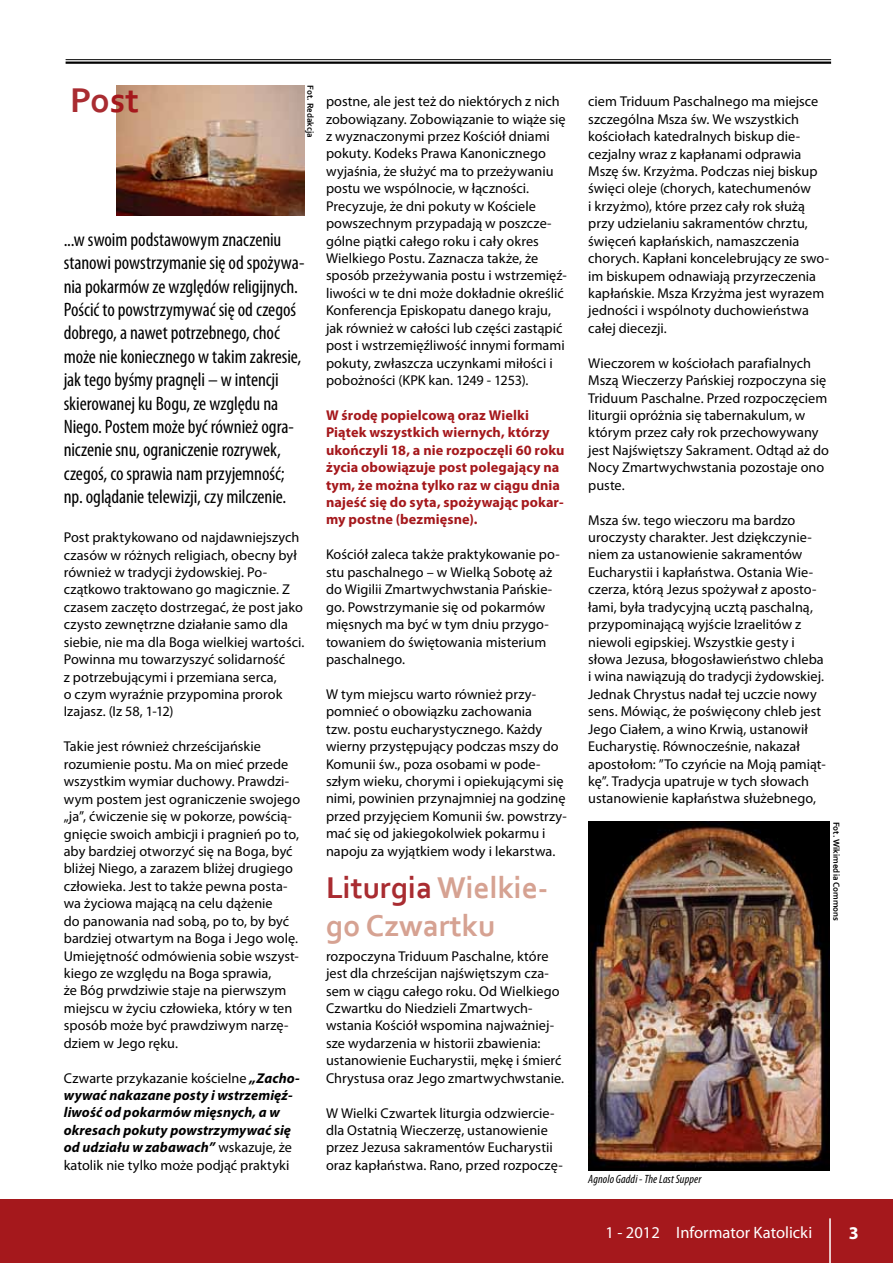
<style>
.page{position:relative;width:893px;height:1263px;background:#fff}
.page>*{position:absolute;margin:0;border:0;box-sizing:border-box;transform-origin:0 0}
.t1{font:700 36px "Corbel";color:#a92c31}
.t2{font:700 31.5px/37.8px "Corbel";color:#d6a292}
.t3{font:condensed 19.5px/23.4px "Myriad Pro";letter-spacing:-.005em;color:#000}
.t4{font:700 18px "Myriad Pro";color:#fff}
.t5{font:16.5px "Myriad Pro";color:#fff}
.t6{font:14.25px/17.4px "Myriad Pro";letter-spacing:.005em;color:#000}
.t7{font:700 14.25px/17.4px "Myriad Pro";letter-spacing:.005em;color:#a5181c}
.t8{font:italic 700 14.25px/17.4px "Myriad Pro";letter-spacing:.01em;color:#000}
.t9{font:italic condensed 12px "Myriad Pro";letter-spacing:.01em;color:#000}
.t10{font:700 9px "Corbel";color:#000}
.s1{color:#a5181c}
.s2{font-weight:400;font-style:normal}
.s3{color:#a92c31}
</style>
<div class="page">
<div style="left:0;top:1199px;width:893px;height:64px;background:#a5181c"></div>
<img style="left:116px;top:85px;width:189px;height:131px">
<img style="left:588px;top:822px;width:241px;height:348px">
<hr style="left:829px;top:1218px;width:2px;height:45px;background:#fff">
<hr style="left:66px;top:59px;width:765px;height:1px;background:#000">
<hr style="left:66px;top:62px;width:765px;height:2px;background:#000">
<h1 class="t1" style="left:70px;top:78px;width:70px">Po<span class="s1">st</span></h1>
<p class="t10" style="left:316px;top:85px;width:54px;rotate:90deg">Fot. Redakcja</p>
<p class="t3" style="left:64px;top:227px;width:242px">...w swoim podstawowym znaczeniu stanowi powstrzymanie się od spożywa&shy;nia pokarmów ze względów religijnych.<br>Pościć to powstrzymywać się od czegoś dobrego, a nawet potrzebnego, choć może nie koniecznego w takim zakresie, jak tego byśmy pragnęli – w intencji skierowanej ku Bogu, ze względu na Niego. Postem może być również ogra&shy;niczenie snu, ograniczenie rozrywek, czegoś, co sprawia nam przyjemność; np. oglądanie telewizji, czy milczenie.</p>
<p class="t6" style="left:64px;top:528px;width:242px">Post praktykowano od najdawniejszych czasów w różnych religiach, obecny był również w tradycji żydowskiej. Po&shy;czątkowo traktowano go magicznie. Z czasem zaczęto dostrzegać, że post jako czysto zewnętrzne działanie samo dla siebie, nie ma dla Boga wielkiej wartości.<br>Powinna mu towarzyszyć solidarność<br>z potrzebującymi i przemiana serca,<br>o czym wyraźnie przypomina prorok Izajasz. (Iz 58, 1-12)</p>
<p class="t6" style="left:64px;top:738px;width:238px">Takie jest również chrześcijańskie rozumienie postu. Ma on mieć przede wszystkim wymiar duchowy. Prawdzi&shy;wym postem jest ograniczenie swojego „ja”, ćwiczenie się w pokorze, powścią&shy;gnięcie swoich ambicji i pragnień po to, aby bardziej otworzyć się na Boga, być bliżej Niego, a zarazem bliżej drugiego człowieka. Jest to także pewna posta&shy;wa życiowa mającą na celu dążenie<br>do panowania nad sobą, po to, by być bardziej otwartym na Boga i Jego wolę.<br>Umiejętność odmówienia sobie wszyst&shy;kiego ze względu na Boga sprawia,<br>że Bóg prwdziwie staje na pierwszym miejscu w życiu człowieka, który w ten sposób może być prawdziwym narzę&shy;dziem w Jego ręku.</p>
<p class="t8" style="left:64px;top:1068px;width:238px"><span class="s2">Czwarte przykazanie kościelne</span> „Zacho&shy;wywać nakazane posty i wstrzemięź&shy;liwość od pokarmów mięsnych, a w okresach pokuty powstrzymywać się od udziału w zabawach” <span class="s2">wskazuje, że katolik nie tylko może podjąć praktyki</span></p>
<p class="t6" style="left:326px;top:92px;width:242px">postne, ale jest też do niektórych z nich zobowiązany. Zobowiązanie to wiąże się z wyznaczonymi przez Kościół dniami pokuty. Kodeks Prawa Kanonicznego wyjaśnia, że służyć ma to przeżywaniu postu we wspólnocie, w łączności.<br>Precyzuje, że dni pokuty w Kościele powszechnym przypadają w poszcze&shy;gólne piątki całego roku i cały okres Wielkiego Postu. Zaznacza także, że sposób przeżywania postu i wstrzemięź&shy;liwości w te dni może dokładnie określić Konferencja Episkopatu danego kraju, jak również w całości lub części zastąpić post i wstrzemięźliwość innymi formami pokuty, zwłaszcza uczynkami miłości i pobożności (KPK kan. 1249 - 1253).</p>
<p class="t7" style="left:326px;top:406px;width:240px">W środę popielcową oraz Wielki Piątek wszystkich wiernych, którzy ukończyli 18, a nie rozpoczęli 60 roku życia obowiązuje post polegający na tym, że można tylko raz w ciągu dnia najeść się do syta, spożywając pokar&shy;my postne (bezmięsne).</p>
<p class="t6" style="left:326px;top:546px;width:235px">Kościół zaleca także praktykowanie po&shy;stu paschalnego – w Wielką Sobotę aż do Wigilii Zmartwychwstania Pańskie&shy;go. Powstrzymanie się od pokarmów mięsnych ma być w tym dniu przygo&shy;towaniem do świętowania misterium paschalnego.</p>
<p class="t6" style="left:326px;top:685px;width:242px">W tym miejscu warto również przy&shy;pomnieć o obowiązku zachowania<br>tzw. postu eucharystycznego. Każdy wierny przystępujący podczas mszy do Komunii św., poza osobami w pode&shy;szłym wieku, chorymi i opiekującymi się nimi, powinien przynajmniej na godzinę przed przyjęciem Komunii św. powstrzy&shy;mać się od jakiegokolwiek pokarmu i napoju za wyjątkiem wody i lekarstwa.</p>
<h2 class="t2" style="left:326px;top:868px;width:224px"><span class="s3">Liturgia</span> Wielkie&shy;go Czwartku</h2>
<p class="t6" style="left:326px;top:947px;width:240px">rozpoczyna Triduum Paschalne, które jest dla chrześcijan najświętszym cza&shy;sem w ciągu całego roku. Od Wielkiego Czwartku do Niedzieli Zmartwych&shy;wstania Kościół wspomina najważniej&shy;sze wydarzenia w historii zbawienia: ustanowienie Eucharystii, mękę i śmierć Chrystusa oraz Jego zmartwychwstanie.</p>
<p class="t6" style="left:326px;top:1104px;width:238px">W Wielki Czwartek liturgia odzwiercie&shy;dla Ostatnią Wieczerzę, ustanowienie przez Jezusa sakramentów Eucharystii oraz kapłaństwa. Rano, przed rozpoczę-</p>
<p class="t6" style="left:588px;top:93px;width:242px">ciem Triduum Paschalnego ma miejsce szczególna Msza św. We wszystkich kościołach katedralnych biskup die&shy;cezjalny wraz z kapłanami odprawia Mszę św. Krzyżma. Podczas niej biskup święci oleje (chorych, katechumenów<br>i krzyżmo), które przez cały rok służą przy udzielaniu sakramentów chrztu, święceń kapłańskich, namaszczenia chorych. Kapłani koncelebrujący ze swo&shy;im biskupem odnawiają przyrzeczenia kapłańskie. Msza Krzyżma jest wyrazem jedności i wspólnoty duchowieństwa całej diecezji.</p>
<p class="t6" style="left:588px;top:354px;width:242px">Wieczorem w kościołach parafialnych Mszą Wieczerzy Pańskiej rozpoczyna się Triduum Paschalne. Przed rozpoczęciem liturgii opróżnia się tabernakulum, w którym przez cały rok przechowywany jest Najświętszy Sakrament. Odtąd aż do Nocy Zmartwychwstania pozostaje ono puste.</p>
<p class="t6" style="left:588px;top:511px;width:239px">Msza św. tego wieczoru ma bardzo uroczysty charakter. Jest dziękczynie&shy;niem za ustanowienie sakramentów Eucharystii i kapłaństwa. Ostania Wie&shy;czerza, którą Jezus spożywał z aposto&shy;łami, była tradycyjną ucztą paschalną, przypominającą wyjście Izraelitów z niewoli egipskiej. Wszystkie gesty i słowa Jezusa, błogosławieństwo chleba i wina nawiązują do tradycji żydowskiej.<br>Jednak Chrystus nadał tej uczcie nowy sens. Mówiąc, że poświęcony chleb jest Jego Ciałem, a wino Krwią, ustanowił Eucharystię. Równocześnie, nakazał apostołom: ”To czyńcie na Moją pamiąt&shy;kę”. Tradycja upatruje w tych słowach ustanowienie kapłaństwa służebnego,</p>
<p class="t9" style="left:588px;top:1171px;width:115px">Agnolo Gaddi - The Last Supper</p>
<p class="t10" style="left:842px;top:822px;width:101px;rotate:90deg">Fot. Wikimedia Commons</p>
<p class="t5" style="left:605px;top:1222px;width:208px">1 - 2012 Informator Katolicki</p>
<p class="t4" style="left:849px;top:1222px;width:11px">3</p>
</div>
